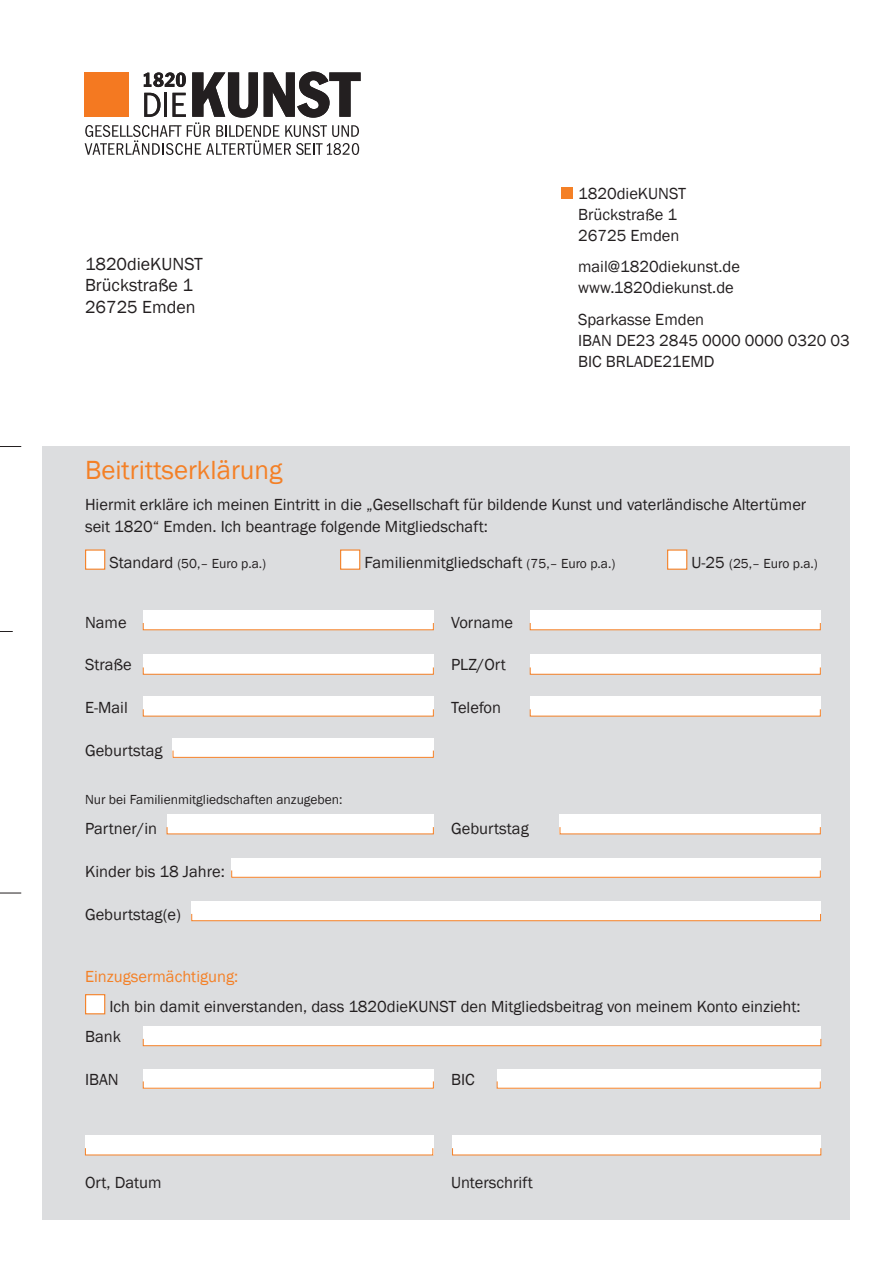
<style>
.page{position:relative;width:893px;height:1263px;background:#fff}
.page>*{position:absolute;margin:0;border:0;box-sizing:border-box;transform-origin:0 0}
.t1{font:27px "Franklin Gothic";color:#f48026}
.t2{font:18px "Franklin Gothic";color:#231f20}
.t3{font:16.5px/22.5px "Franklin Gothic";color:#231f20}
.t4{font:16.5px "Franklin Gothic";color:#f48026}
.t5{font:13.5px "Franklin Gothic";color:#231f20}
.s1{font-size:16.5px}
.s2{font-size:13.5px}
</style>
<div class="page">
<div style="left:43px;top:446px;width:807px;height:774px;background:#dcdddf"></div>
<svg style="left:85px;top:72px;width:276px;height:83px"></svg>
<div style="left:84px;top:72px;width:44px;height:45px;background:#f47921"></div>
<svg style="left:0;top:446px;width:21px;height:1px"></svg>
<svg style="left:0;top:631px;width:13px;height:1px"></svg>
<svg style="left:0;top:893px;width:21px;height:1px"></svg>
<div style="left:85px;top:549px;width:20px;height:21px;background:#fff;border:1px solid #f48026"></div>
<div style="left:340px;top:549px;width:20px;height:21px;background:#fff;border:1px solid #f48026"></div>
<div style="left:667px;top:549px;width:20px;height:21px;background:#fff;border:1px solid #f48026"></div>
<div style="left:85px;top:994px;width:20px;height:20px;background:#fff;border:1px solid #f48026"></div>
<div style="left:143px;top:610px;width:291px;height:19px;background:#fff"></div>
<div style="left:530px;top:610px;width:291px;height:19px;background:#fff"></div>
<div style="left:143px;top:654px;width:291px;height:20px;background:#fff"></div>
<div style="left:143px;top:1069px;width:291px;height:19px;background:#fff"></div>
<div style="left:85px;top:1135px;width:349px;height:20px;background:#fff"></div>
<div style="left:530px;top:654px;width:291px;height:20px;background:#fff"></div>
<div style="left:497px;top:1069px;width:324px;height:19px;background:#fff"></div>
<div style="left:452px;top:1135px;width:369px;height:20px;background:#fff"></div>
<div style="left:143px;top:696px;width:291px;height:20px;background:#fff"></div>
<div style="left:530px;top:696px;width:291px;height:20px;background:#fff"></div>
<div style="left:167px;top:814px;width:267px;height:20px;background:#fff"></div>
<div style="left:232px;top:858px;width:589px;height:19px;background:#fff"></div>
<div style="left:143px;top:1026px;width:678px;height:20px;background:#fff"></div>
<div style="left:173px;top:738px;width:261px;height:19px;background:#fff"></div>
<div style="left:143px;top:1038px;width:678px;height:8px;border:1px solid #f48026"></div>
<div style="left:143px;top:667px;width:291px;height:8px;border:1px solid #f48026"></div>
<div style="left:530px;top:667px;width:291px;height:8px;border:1px solid #f48026"></div>
<div style="left:231px;top:870px;width:590px;height:8px;border:1px solid #f48026"></div>
<div style="left:173px;top:750px;width:261px;height:8px;border:1px solid #f48026"></div>
<div style="left:560px;top:814px;width:261px;height:20px;background:#fff"></div>
<div style="left:191px;top:901px;width:630px;height:20px;background:#fff"></div>
<div style="left:191px;top:913px;width:630px;height:8px;border:1px solid #f48026"></div>
<div style="left:561px;top:187px;width:12px;height:12px;background:#f48026"></div>
<p class="t2" style="left:85px;top:253px;width:119px">1820dieKUNST</p>
<p class="t2" style="left:85px;top:274px;width:109px">Brückstraße 1</p>
<p class="t2" style="left:85px;top:296px;width:112px">26725 Emden</p>
<p class="t3" style="left:578px;top:182px;width:110px">1820dieKUNST</p>
<p class="t3" style="left:578px;top:203px;width:100px">Brückstraße 1</p>
<p class="t3" style="left:578px;top:224px;width:103px">26725 Emden</p>
<p class="t3" style="left:578px;top:256px;width:163px">mail@1820diekunst.de</p>
<p class="t3" style="left:578px;top:277px;width:157px">www.1820diekunst.de</p>
<p class="t3" style="left:578px;top:308px;width:128px">Sparkasse Emden</p>
<p class="t3" style="left:578px;top:329px;width:273px">IBAN DE23 2845 0000 0000 0320 03</p>
<p class="t3" style="left:578px;top:350px;width:138px">BIC BRLADE21EMD</p>
<p class="t1" style="left:85px;top:453px;width:199px">Beitrittserklärung</p>
<p class="t3" style="left:85px;top:493px;width:723px">Hiermit erkläre ich meinen Eintritt in die „Gesellschaft für bildende Kunst und vaterländische Altertümer seit 1820“ Emden. Ich beantrage folgende Mitgliedschaft:</p>
<p class="t5" style="left:109px;top:555px;width:158px"><span class="s1">Standard</span> (50,– Euro p.a.)</p>
<p class="t3" style="left:364px;top:551px;width:252px">Familienmitgliedschaft <span class="s2">(75,– Euro p.a.)</span></p>
<p class="t5" style="left:691px;top:555px;width:128px"><span class="s1">U-25</span> (25,– Euro p.a.)</p>
<p class="t3" style="left:85px;top:611px;width:43px">Name</p>
<p class="t3" style="left:451px;top:611px;width:63px">Vorname</p>
<p class="t3" style="left:85px;top:654px;width:48px">Straße</p>
<p class="t3" style="left:451px;top:654px;width:56px">PLZ/Ort</p>
<p class="t3" style="left:85px;top:697px;width:44px">E-Mail</p>
<p class="t3" style="left:451px;top:697px;width:51px">Telefon</p>
<p class="t3" style="left:85px;top:739px;width:79px">Geburtstag</p>
<p class="t5" style="left:85px;top:791px;width:259px">Nur bei Familienmitgliedschaften anzugeben:</p>
<p class="t3" style="left:85px;top:818px;width:74px">Partner/in</p>
<p class="t3" style="left:451px;top:818px;width:79px">Geburtstag</p>
<p class="t3" style="left:85px;top:860px;width:141px">Kinder bis 18 Jahre:</p>
<p class="t3" style="left:85px;top:903px;width:97px">Geburtstag(e)</p>
<p class="t4" style="left:85px;top:966px;width:155px">Einzugsermächtigung:</p>
<p class="t3" style="left:109px;top:996px;width:693px">Ich bin damit einverstanden, dass 1820dieKUNST den Mitgliedsbeitrag von meinem Konto einzieht:</p>
<p class="t3" style="left:85px;top:1026px;width:37px">Bank</p>
<p class="t3" style="left:85px;top:1069px;width:35px">IBAN</p>
<p class="t3" style="left:451px;top:1069px;width:25px">BIC</p>
<p class="t3" style="left:85px;top:1171px;width:78px">Ort, Datum</p>
<p class="t3" style="left:451px;top:1171px;width:83px">Unterschrift</p>
</div>
